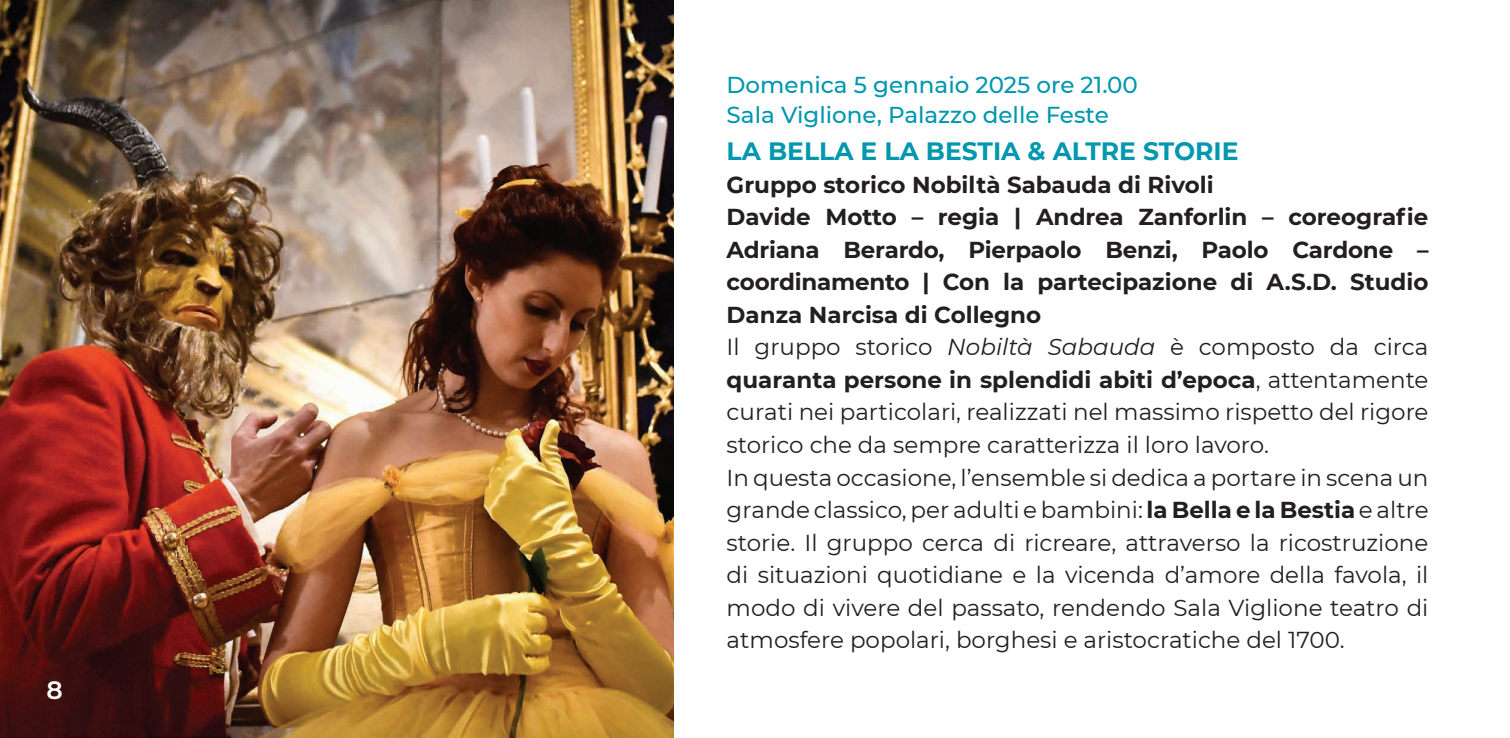
<style>
.page{position:relative;width:1510px;height:738px;background:#fff}
.page>*{position:absolute;margin:0;border:0;box-sizing:border-box;transform-origin:0 0}
.t1{font:700 25px "Montserrat";color:#0197ae}
.t2{font:600 25px "Montserrat";color:#fff}
.t3{font:23px/32.5px "Montserrat";color:#231f20}
.t4{font:500 23px/30px "Montserrat";color:#0197ae}
.s1{font-weight:700}
.s2{font-style:italic}
</style>
<div class="page">
<img style="left:0;top:0;width:673px;height:737px">
<p class="t2" style="left:46px;top:671px;width:18px">8</p>
<p class="t4" style="left:726px;top:68px;width:413px">Domenica 5 gennaio 2025 ore 21.00<br>Sala Viglione, Palazzo delle Feste</p>
<p class="t1" style="left:726px;top:133px;width:513px">LA BELLA E LA BESTIA &amp; ALTRE STORIE</p>
<p class="t3" style="left:726px;top:167px;width:703px"><span class="s1">Gruppo storico Nobiltà Sabauda di Rivoli<br>Davide Motto – regia | Andrea Zanforlin – coreografie Adriana Berardo, Pierpaolo Benzi, Paolo Cardone – coordinamento | Con la partecipazione di A.S.D. Studio Danza Narcisa di Collegno<br></span>Il gruppo storico <span class="s2">Nobiltà Sabauda</span> è composto da circa <span class="s1">quaranta persone in splendidi abiti d’epoca</span>, attentamente curati nei particolari, realizzati nel massimo rispetto del rigore storico che da sempre caratterizza il loro lavoro.<br>In questa occasione, l’ensemble si dedica a portare in scena un grande classico, per adulti e bambini: <span class="s1">la Bella e la Bestia</span> e altre storie. Il gruppo cerca di ricreare, attraverso la ricostruzione di situazioni quotidiane e la vicenda d’amore della favola, il modo di vivere del passato, rendendo Sala Viglione teatro di atmosfere popolari, borghesi e aristocratiche del 1700.</p>
</div>
